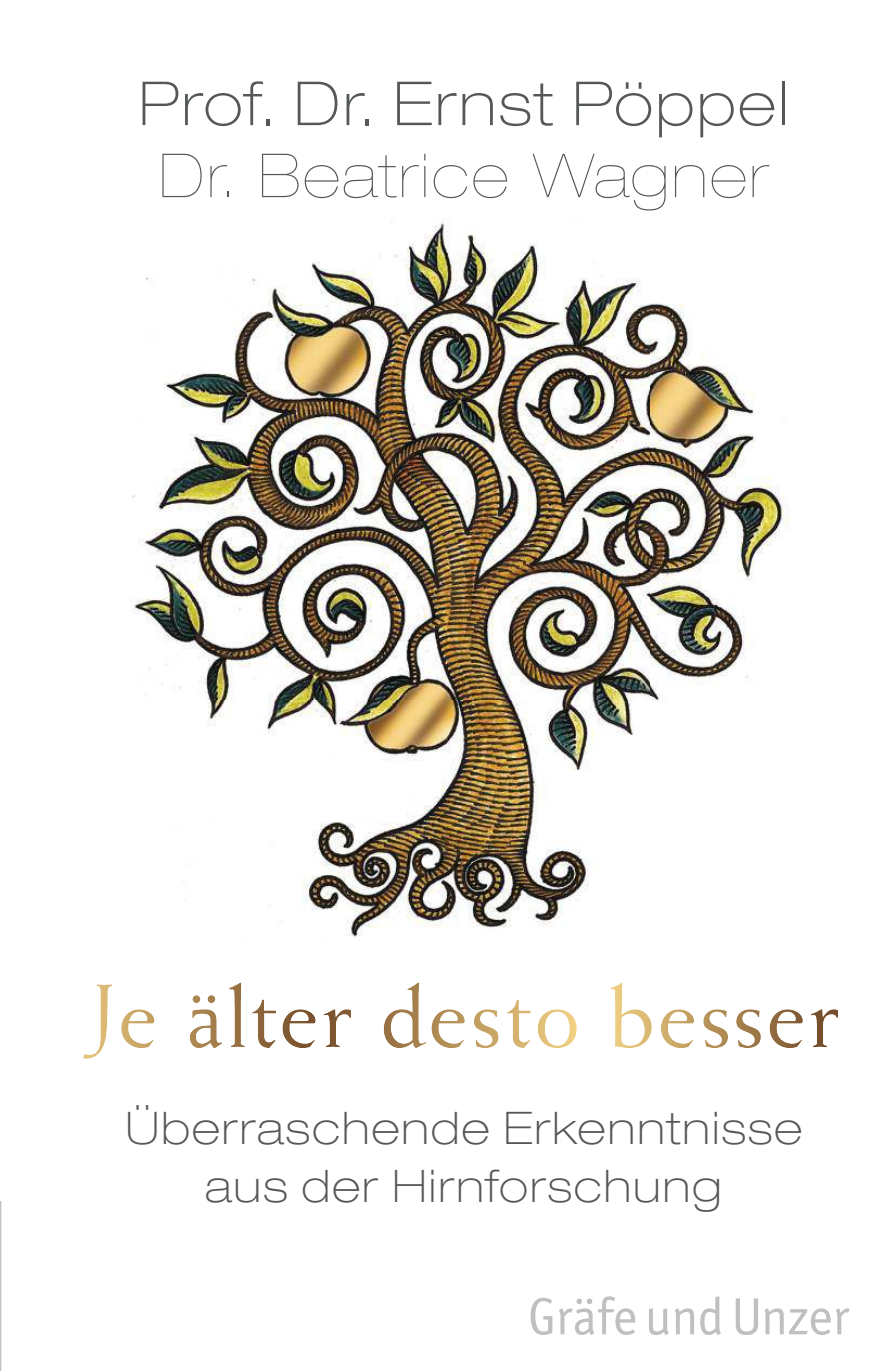
<style>
.page{position:relative;width:886px;height:1371px;background:#fff}
.page>*{position:absolute;margin:0;border:0;box-sizing:border-box;transform-origin:0 0}
.t1{font:100 expanded 60.75px "Helvetica Neue LT";letter-spacing:.045em;color:#545956}
.t2{font:900 expanded 60.75px "Helvetica Neue LT";letter-spacing:.045em;color:#545956}
.t3{font:100 expanded 45px/58.5px "Helvetica Neue LT";letter-spacing:.05em;color:#545956;text-align:center}
</style>
<div class="page">
<img style="left:0;top:1201px;width:1px;height:169px">
<svg style="left:531px;top:1297px;width:21px;height:37px"></svg>
<svg style="left:559px;top:1296px;width:76px;height:38px"></svg>
<svg style="left:649px;top:1308px;width:20px;height:26px"></svg>
<svg style="left:675px;top:1308px;width:19px;height:26px"></svg>
<svg style="left:700px;top:1296px;width:21px;height:38px"></svg>
<svg style="left:736px;top:1298px;width:22px;height:36px"></svg>
<svg style="left:764px;top:1308px;width:85px;height:26px"></svg>
<img style="left:83px;top:984px;width:131px;height:74px">
<img style="left:130px;top:221px;width:659px;height:716px">
<h1 class="t1" style="left:139px;top:72px;width:651px">Prof. Dr. Ernst Pöppel</h1>
<h1 class="t2" style="left:159px;top:154px;width:611px">Dr. Beatrice Wagner</h1>
<p class="t3" style="left:126px;top:1099px;width:678px">Überraschende Erkenntnisse aus der Hirnforschung</p>
</div>
